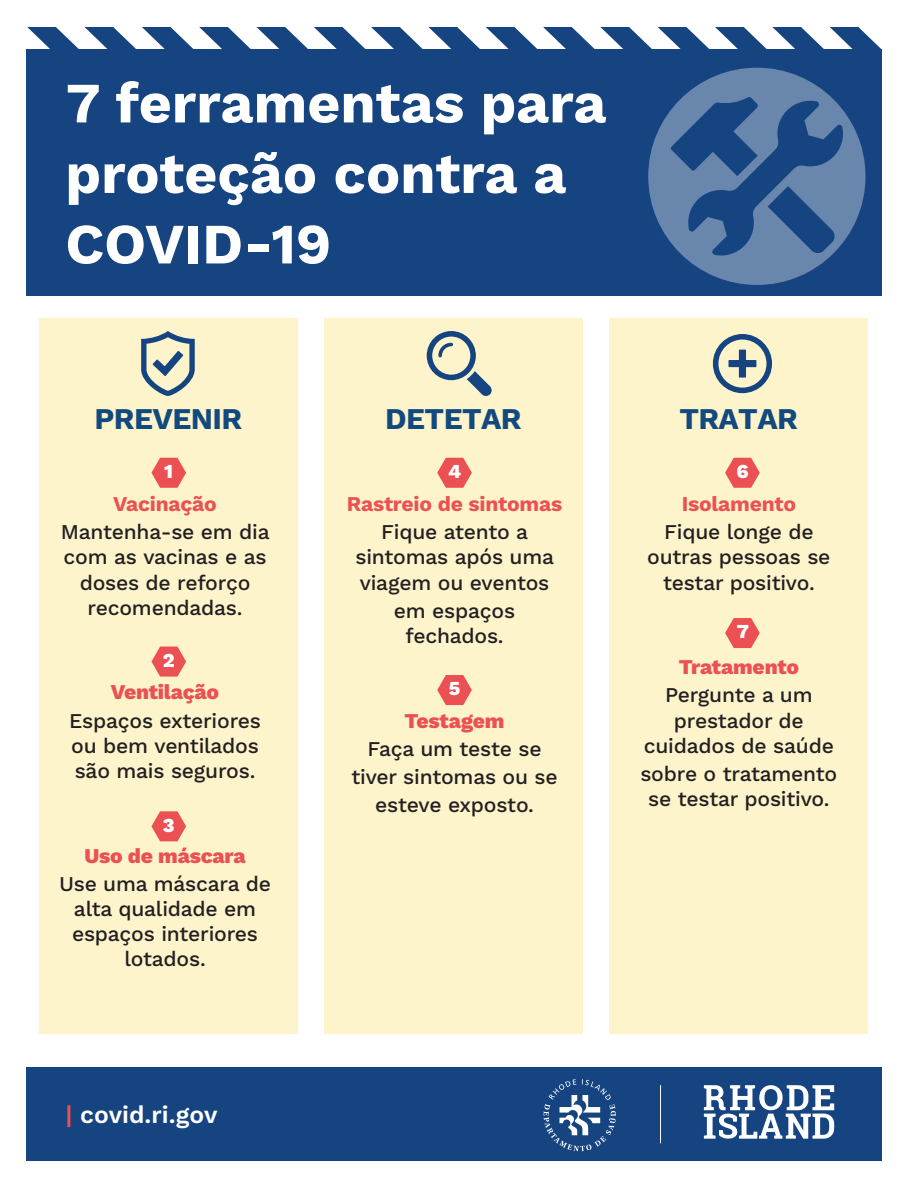
<style>
.page{position:relative;width:918px;height:1188px;background:#fff}
.page>*{position:absolute;margin:0;border:0;box-sizing:border-box;transform-origin:0 0}
.t1{font:700 57px/70.5px "Work Sans";color:#fff}
.t2{font:700 30.15px "Work Sans";letter-spacing:-.02em;color:#12497f}
.t3{font:600 24.6px "Work Sans";color:#fff}
.t4{font:500 21px/25.2px "Work Sans";letter-spacing:-.01em;color:#231f20;text-align:center}
.t5{font:800 21px "Work Sans";letter-spacing:-.01em;color:#eb5152}
.t6{font:700 21px "Work Sans";letter-spacing:-.01em;color:#eb5152}
.t7{font:800 19.8px "Work Sans";color:#fff}
.s1{color:#eb5152}
</style>
<div class="page">
<div style="left:610px;top:319px;width:258px;height:715px;background:#fdf4cc"></div>
<div style="left:324px;top:319px;width:259px;height:715px;background:#fdf4cc"></div>
<svg style="left:437px;top:458px;width:35px;height:30px"></svg>
<svg style="left:437px;top:675px;width:35px;height:30px"></svg>
<svg style="left:725px;top:458px;width:35px;height:30px"></svg>
<svg style="left:725px;top:618px;width:35px;height:30px"></svg>
<div style="left:39px;top:319px;width:259px;height:715px;background:#fdf4cc"></div>
<div style="left:26px;top:1067px;width:856px;height:94px;background:#164481"></div>
<hr style="left:660px;top:1085px;width:1px;height:58px;background:#fff">
<svg style="left:704px;top:1085px;width:130px;height:54px"></svg>
<svg style="left:27px;top:27px;width:52px;height:23px"></svg>
<svg style="left:85px;top:27px;width:797px;height:23px"></svg>
<div style="left:26px;top:50px;width:856px;height:246px;background:#164481"></div>
<svg style="left:141px;top:331px;width:54px;height:65px"></svg>
<svg style="left:427px;top:331px;width:65px;height:65px"></svg>
<div style="left:713px;top:334px;width:59px;height:59px;border:6px solid #164481;border-radius:50%"></div>
<svg style="left:728px;top:350px;width:28px;height:28px"></svg>
<svg style="left:648px;top:68px;width:218px;height:217px;fill:#6684ac"></svg>
<svg style="left:151px;top:458px;width:35px;height:30px"></svg>
<svg style="left:151px;top:647px;width:35px;height:30px"></svg>
<svg style="left:151px;top:811px;width:35px;height:30px"></svg>
<svg style="left:544px;top:1079px;width:72px;height:72px"></svg>
<h1 class="t1" style="left:65px;top:71px;width:543px">7 ferramentas para proteção contra a<br>COVID-19</h1>
<h2 class="t2" style="left:94px;top:401px;width:149px">PREVENIR</h2>
<h2 class="t2" style="left:385px;top:401px;width:138px">DETETAR</h2>
<h2 class="t2" style="left:679px;top:401px;width:120px">TRATAR</h2>
<p class="t7" style="left:164px;top:460px;width:10px">1</p>
<p class="t6" style="left:113px;top:492px;width:105px">Vacinação</p>
<p class="t4" style="left:61px;top:520px;width:211px">Mantenha-se em dia com as vacinas e as doses de reforço recomendadas.</p>
<p class="t7" style="left:163px;top:649px;width:13px">2</p>
<p class="t5" style="left:111px;top:680px;width:110px">Ventilação</p>
<p class="t4" style="left:69px;top:709px;width:193px;text-align:justify">Espaços exteriores ou bem ventilados são mais seguros.</p>
<p class="t7" style="left:163px;top:814px;width:13px">3</p>
<p class="t5" style="left:84px;top:843px;width:163px">Uso de máscara</p>
<p class="t4" style="left:59px;top:872px;width:213px">Use uma máscara de alta qualidade em espaços interiores lotados.</p>
<p class="t3" style="left:65px;top:1101px;width:154px"><span class="s1">|</span> covid.ri.gov</p>
<p class="t7" style="left:448px;top:460px;width:15px">4</p>
<p class="t6" style="left:347px;top:492px;width:217px">Rastreio de sintomas</p>
<p class="t4" style="left:355px;top:520px;width:200px">Fique atento a sintomas após uma viagem ou eventos</p>
<p class="t4" style="left:394px;top:599px;width:123px">em espaços fechados.</p>
<p class="t7" style="left:449px;top:677px;width:13px">5</p>
<p class="t5" style="left:404px;top:708px;width:102px">Testagem</p>
<p class="t4" style="left:352px;top:736px;width:208px;line-height:28.2px">Faça um teste se tiver sintomas ou se esteve exposto.</p>
<p class="t7" style="left:736px;top:460px;width:14px">6</p>
<p class="t6" style="left:682px;top:492px;width:116px">Isolamento</p>
<p class="t4" style="left:647px;top:520px;width:185px">Fique longe de outras pessoas se testar positivo.</p>
<p class="t7" style="left:736px;top:620px;width:14px">7</p>
<p class="t5" style="left:679px;top:655px;width:122px">Tratamento</p>
<p class="t4" style="left:644px;top:684px;width:192px">Pergunte a um prestador de cuidados de saúde</p>
<p class="t4" style="left:640px;top:762px;width:198px">sobre o tratamento se testar positivo.</p>
</div>
